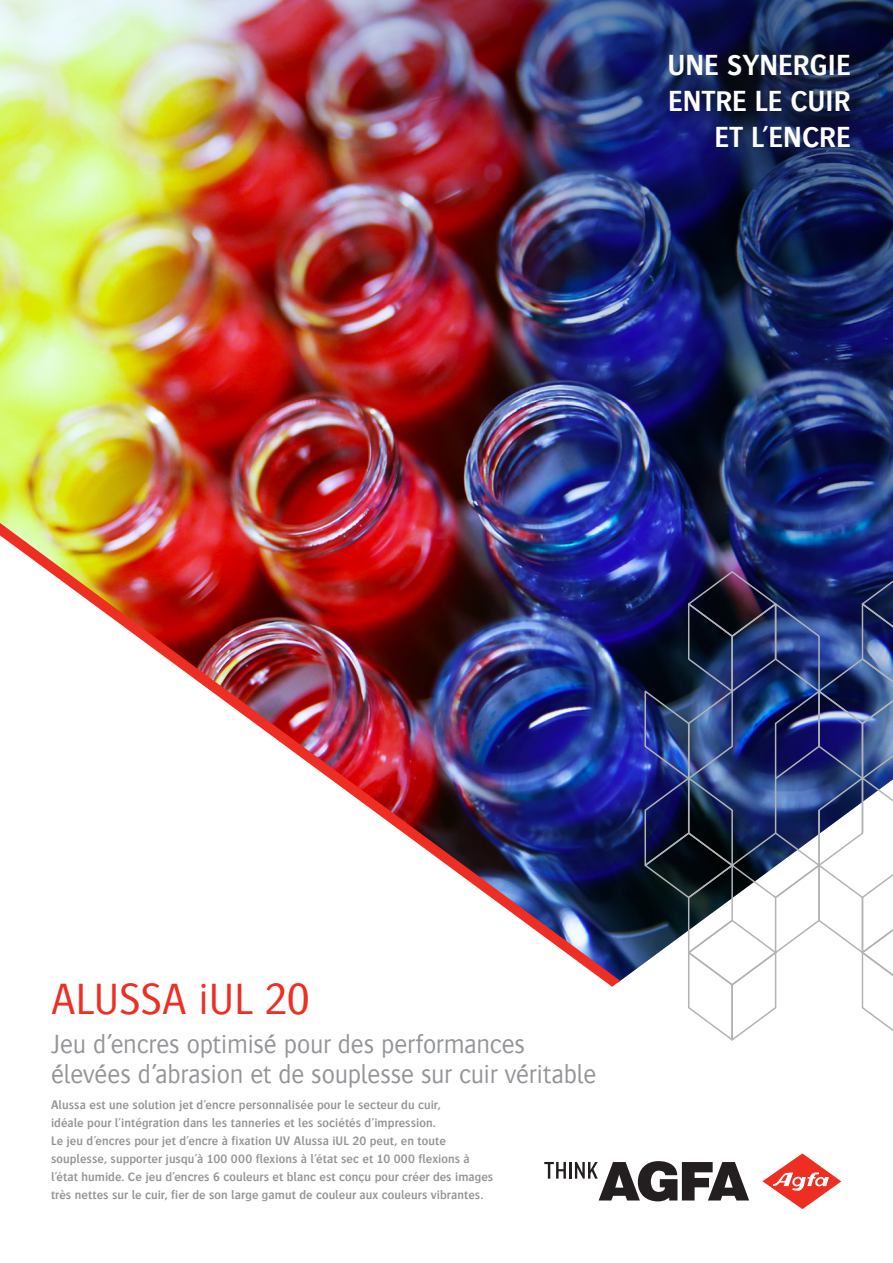
<style>
.page{position:relative;width:893px;height:1263px;background:#fff}
.page>*{position:absolute;margin:0;border:0;box-sizing:border-box;transform-origin:0 0}
.t1{font:300 45px "Bosis For Agfa";letter-spacing:-.02em;color:#ee2e22}
.t2{font:600 30px/36px "Bosis For Agfa";color:#fff;text-align:right}
.t3{font:300 27px/30px "Bosis For Agfa";letter-spacing:-.01em;color:#939598}
.t4{font:600 12.75px/18px "Bosis For Agfa";letter-spacing:.005em;color:#939598}
</style>
<div class="page">
<img style="left:0;top:0;width:893px;height:981px">
<img style="left:0;top:523px;width:620px;height:464px">
<img style="left:643px;top:570px;width:250px;height:471px">
<hr style="left:818px;top:810px;width:2px;height:55px;background:#b2b3b7">
<hr style="left:775px;top:779px;width:1px;height:54px;background:#b2b3b7">
<svg style="left:762px;top:1153px;width:79px;height:56px"></svg>
<svg style="left:544px;top:1162px;width:22px;height:16px"></svg>
<hr style="left:569px;top:1162px;width:3px;height:16px;background:#231f20">
<svg style="left:575px;top:1161px;width:174px;height:40px"></svg>
<img style="left:602px;top:0;width:291px;height:217px">
<h2 class="t2" style="left:667px;top:46px;width:185px">UNE SYNERGIE<br>ENTRE LE CUIR<br>ET L’ENCRE</h2>
<h1 class="t1" style="left:51px;top:976px;width:261px">ALUSSA iUL 20</h1>
<h3 class="t3" style="left:51px;top:1028px;width:547px">Jeu d’encres optimisé pour des performances élevées d’abrasion et de souplesse sur cuir véritable</h3>
<p class="t4" style="left:51px;top:1095px;width:444px">Alussa est une solution jet d’encre personnalisée pour le secteur du cuir,<br>idéale pour l’intégration dans les tanneries et les sociétés d’impression.<br>Le jeu d’encres pour jet d’encre à fixation UV Alussa iUL 20 peut, en toute souplesse, supporter jusqu’à 100 000 flexions à l’état sec et 10 000 flexions à l’état humide. Ce jeu d’encres 6 couleurs et blanc est conçu pour créer des images très nettes sur le cuir, fier de son large gamut de couleur aux couleurs vibrantes.</p>
</div>
